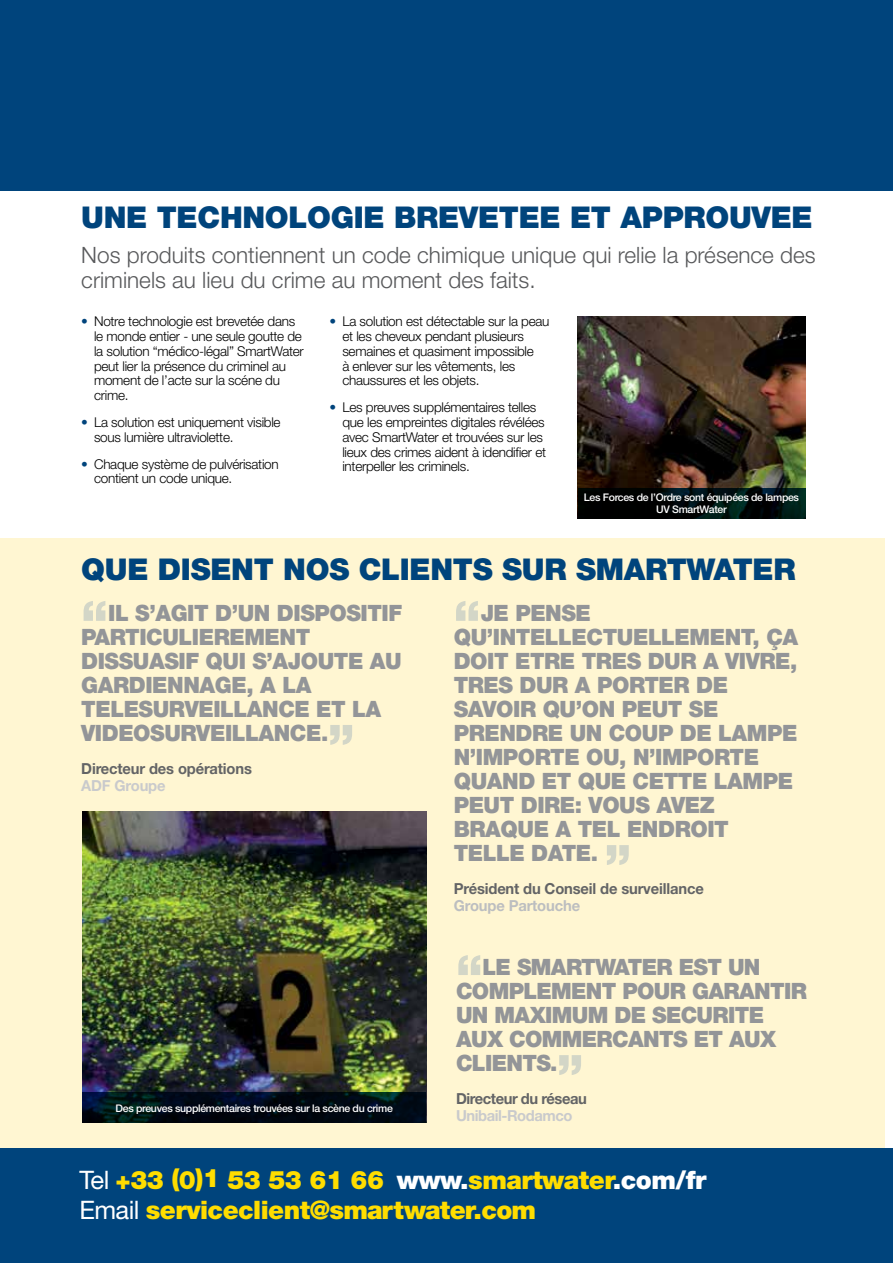
<style>
.page{position:relative;width:893px;height:1263px;background:#fff}
.page>*{position:absolute;margin:0;border:0;box-sizing:border-box;transform-origin:0 0}
.t1{font:900 52.5px "Helvetica Neue LT Std";color:#d3d6c7}
.t2{font:900 30px "Helvetica Neue LT Std";letter-spacing:-.01em;color:#00447c}
.t3{font:900 25.5px/29.7px "Helvetica Neue LT Std";letter-spacing:-.02em;color:#fd0}
.t4{font:900 22.5px/24px "Helvetica Neue LT Std";letter-spacing:-.02em;color:#939598}
.t5{font:300 22.5px/25.5px "Helvetica Neue LT Std";color:#58595b}
.t6{font:700 15.15px "Helvetica Neue LT Std";letter-spacing:-.01em;color:#636466}
.t7{font:700 15.15px "Helvetica Neue LT Std";letter-spacing:-.03em;color:#636466}
.t8{font:700 15.15px "Helvetica Neue LT Std";letter-spacing:-.01em;color:#bcbec0}
.t9{font:700 15.15px "Helvetica Neue LT Std";letter-spacing:-.03em;color:#c9cacc}
.t10{font:700 15.15px "Helvetica Neue LT Std";letter-spacing:-.01em;color:#c9cacc}
.t11{font:300 13.5px/14.9px "Helvetica Neue LT Std";letter-spacing:-.02em;color:#000}
.t12{font:500 10.5px/12.8px "Helvetica Neue LT Std";letter-spacing:-.03em;color:#fff;text-align:center}
.s1{color:#00447c}
.s2{font-weight:400;color:#fff}
.s3{color:#fff}
</style>
<div class="page">
<div style="left:0;top:538px;width:885px;height:634px;background:#fff6d2"></div>
<div style="left:0;top:0;width:893px;height:190px;background:#00447c"></div>
<div style="left:0;top:1148px;width:893px;height:115px;background:#00447c"></div>
<img style="left:578px;top:316px;width:227px;height:172px">
<svg style="left:578px;top:488px;width:227px;height:30px;fill:#000302"></svg>
<img style="left:82px;top:811px;width:344px;height:282px">
<svg style="left:82px;top:1093px;width:344px;height:30px;fill:#000913"></svg>
<h2 class="t2" style="left:81px;top:199px;width:733px">UNE TECHNOLOGIE BREVETEE ET APPROUVEE</h2>
<h3 class="t5" style="left:81px;top:242px;width:736px">Nos produits contiennent un code chimique unique qui relie la présence des criminels au lieu du crime au moment des faits.</h3>
<p class="t11" style="left:94px;top:314px;width:211px;text-indent:-13px"><span class="s1">•</span> Notre technologie est brevetée dans le monde entier - une seule goutte de la solution “médico-légal” SmartWater peut lier la présence du criminel au moment de l’acte sur la scéne du crime.</p>
<p class="t11" style="left:94px;top:414px;width:188px;text-indent:-13px"><span class="s1">•</span> La solution est uniquement visible sous lumière ultraviolette.</p>
<p class="t11" style="left:94px;top:456px;width:186px;text-indent:-13px"><span class="s1">•</span> Chaque système de pulvérisation contient un code unique.</p>
<p class="t11" style="left:342px;top:314px;width:209px;text-indent:-13px"><span class="s1">•</span> La solution est détectable sur la peau et les cheveux pendant plusieurs semaines et quasiment impossible<br>à enlever sur les vêtements, les chaussures et les objets.</p>
<p class="t11" style="left:342px;top:400px;width:205px;text-indent:-13px"><span class="s1">•</span> Les preuves supplémentaires telles que les empreintes digitales révélées avec SmartWater et trouvées sur les lieux des crimes aident à idendifier et interpeller les criminels.</p>
<p class="t12" style="left:584px;top:490px;width:217px">Les Forces de l’Ordre sont équipées de lampes<br>UV SmartWater</p>
<h2 class="t2" style="left:81px;top:551px;width:716px">QUE DISENT NOS CLIENTS SUR SMARTWATER</h2>
<h1 class="t1" style="left:81px;top:588px;width:28px">“</h1>
<h3 class="t4" style="left:81px;top:601px;width:322px;text-indent:27px">IL S’AGIT D’UN DISPOSITIF<br>PARTICULIEREMENT<br>DISSUASIF QUI S’AJOUTE AU<br>GARDIENNAGE, A LA<br>TELESURVEILLANCE ET LA<br>VIDEOSURVEILLANCE.</h3>
<p class="t6" style="left:81px;top:759px;width:172px">Directeur des opérations</p>
<h1 class="t1" style="left:328px;top:712px;width:28px">”</h1>
<p class="t10" style="left:81px;top:776px;width:86px">ADF Groupe</p>
<p class="t12" style="left:116px;top:1101px;width:279px">Des preuves supplémentaires trouvées sur la scène du crime</p>
<h1 class="t1" style="left:454px;top:588px;width:28px">“</h1>
<h3 class="t4" style="left:454px;top:601px;width:78px;text-indent:27px">JE PENSE<br>QU’INTELLECTUELLEMENT</h3>
<h3 class="t4" style="left:753px;top:625px;width:45px">, ÇA</h3>
<h3 class="t4" style="left:454px;top:649px;width:15px">DOIT</h3>
<h3 class="t4" style="left:515px;top:649px;width:16px">ETRE</h3>
<h3 class="t4" style="left:582px;top:649px;width:16px">TRES</h3>
<h3 class="t4" style="left:648px;top:649px;width:17px">DUR</h3>
<h3 class="t4" style="left:703px;top:649px;width:37px">A VIVRE</h3>
<h3 class="t4" style="left:790px;top:649px;width:9px">,</h3>
<h3 class="t4" style="left:454px;top:673px;width:16px">TRES</h3>
<h3 class="t4" style="left:520px;top:673px;width:17px">DUR</h3>
<h3 class="t4" style="left:575px;top:673px;width:39px">A PORTER</h3>
<h3 class="t4" style="left:696px;top:673px;width:16px">DE</h3>
<h3 class="t4" style="left:454px;top:697px;width:15px">SAVOIR</h3>
<h3 class="t4" style="left:543px;top:697px;width:95px">QU’ON PEUT</h3>
<h3 class="t4" style="left:689px;top:697px;width:16px">SE</h3>
<h3 class="t4" style="left:454px;top:721px;width:17px">PRENDRE</h3>
<h3 class="t4" style="left:570px;top:721px;width:57px">UN COUP</h3>
<h3 class="t4" style="left:680px;top:721px;width:55px">DE LAMPE</h3>
<h3 class="t4" style="left:454px;top:745px;width:38px">N’IMPORTE</h3>
<h3 class="t4" style="left:586px;top:745px;width:85px">OU, N’IMPORTE</h3>
<h3 class="t4" style="left:454px;top:769px;width:17px">QUAND</h3>
<h3 class="t4" style="left:542px;top:769px;width:53px">ET QUE</h3>
<h3 class="t4" style="left:633px;top:769px;width:16px">CETTE</h3>
<h3 class="t4" style="left:714px;top:769px;width:17px">LAMPE</h3>
<h3 class="t4" style="left:454px;top:793px;width:16px">PEUT</h3>
<h3 class="t4" style="left:521px;top:793px;width:15px">DIRE</h3>
<h3 class="t4" style="left:575px;top:793px;width:31px">: VOUS</h3>
<h3 class="t4" style="left:656px;top:793px;width:16px">AVEZ</h3>
<h3 class="t4" style="left:454px;top:817px;width:33px">BRAQUE</h3>
<h3 class="t4" style="left:555px;top:817px;width:38px">A TEL</h3>
<h3 class="t4" style="left:627px;top:817px;width:16px">ENDROIT</h3>
<h3 class="t4" style="left:454px;top:841px;width:15px">TELLE</h3>
<h3 class="t4" style="left:531px;top:841px;width:16px">DATE</h3>
<h3 class="t4" style="left:591px;top:841px;width:9px">.</h3>
<p class="t6" style="left:454px;top:879px;width:252px">Président du Conseil de surveillance</p>
<h1 class="t1" style="left:605px;top:832px;width:28px">”</h1>
<p class="t8" style="left:454px;top:896px;width:128px">Groupe Partouche</p>
<h1 class="t1" style="left:456px;top:942px;width:28px">“</h1>
<h3 class="t4" style="left:482px;top:955px;width:52px">LE SMART</h3>
<h3 class="t4" style="left:595px;top:955px;width:35px">WATER</h3>
<h3 class="t4" style="left:679px;top:955px;width:15px">EST</h3>
<h3 class="t4" style="left:728px;top:955px;width:17px">UN</h3>
<h3 class="t4" style="left:456px;top:979px;width:17px">COMPLEMENT</h3>
<h3 class="t4" style="left:622px;top:979px;width:17px">POUR</h3>
<h3 class="t4" style="left:692px;top:979px;width:16px">GARANTIR</h3>
<h3 class="t4" style="left:456px;top:1003px;width:106px">UN MAXIMUM</h3>
<h3 class="t4" style="left:614px;top:1003px;width:53px">DE SECURITE</h3>
<h3 class="t4" style="left:456px;top:1027px;width:71px">AUX COMMERCANTS</h3>
<h3 class="t4" style="left:694px;top:1027px;width:84px">ET AUX</h3>
<h3 class="t4" style="left:456px;top:1051px;width:15px">CLIENTS</h3>
<h1 class="t1" style="left:557px;top:1042px;width:28px">”</h1>
<p class="t9" style="left:456px;top:1106px;width:118px">Unibail-Rodamco</p>
<h3 class="t4" style="left:550px;top:1051px;width:9px">.</h3>
<p class="t7" style="left:456px;top:1089px;width:132px">Directeur du réseau</p>
<h3 class="t3" style="left:79px;top:1165px;width:629px"><span class="s2">Tel</span> +33 (0)1 53 53 61 66 <span class="s3">WWW.</span>SMARTWATER<span class="s3">.COM/FR<br></span><span class="s2">Email</span> SERVICECLIENT@SMARTWATER.COM</h3>
</div>
